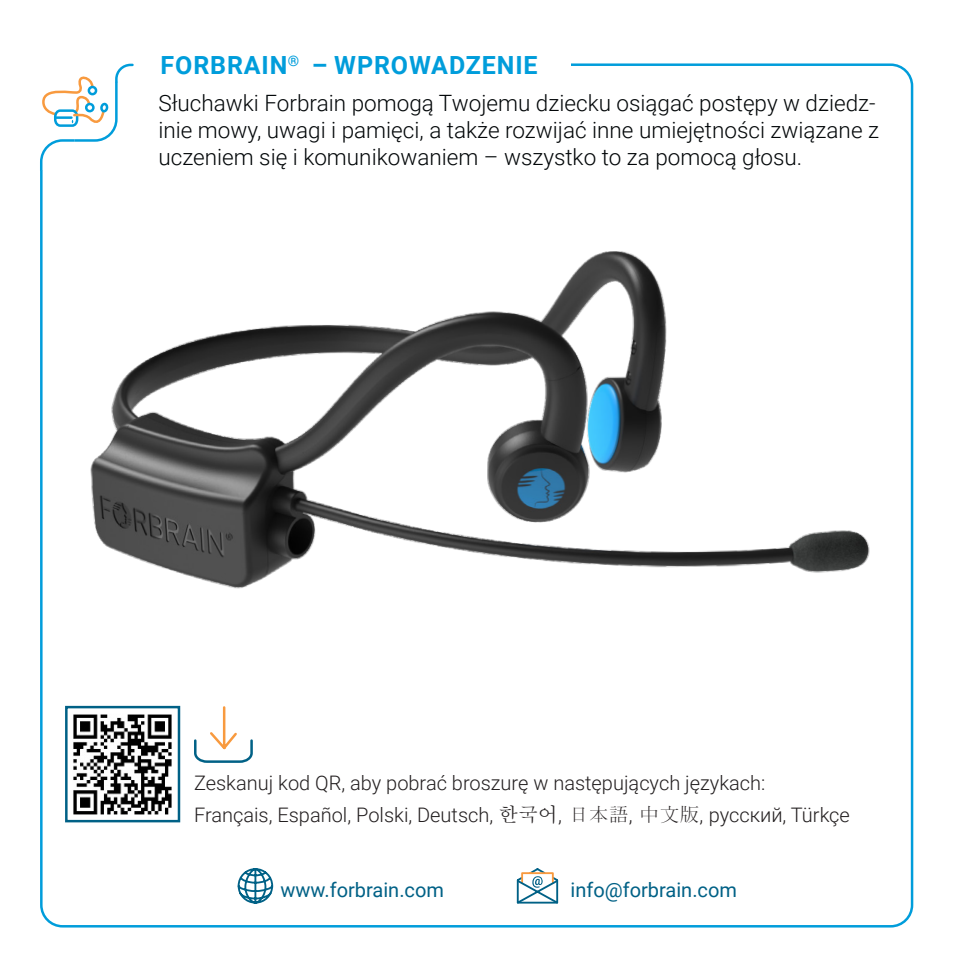
<style>
.page{position:relative;width:954px;height:978px;background:#fff}
.page>*{position:absolute;margin:0;border:0;box-sizing:border-box;transform-origin:0 0}
.t1{font:700 25px "Roboto";letter-spacing:.035em;color:#009ddb}
.t2{font:300 22.5px "Roboto";color:#020608}
.t3{font:300 20px "Roboto";color:#231f20}
.t4{font:20px "Roboto";color:#006186}
.t5{font:700 14.5px "Roboto";color:#009ddb}
.s1{font-size:25px}
.s2{font-family:"Adobe Myungjo Std";font-weight:500}
</style>
<div class="page">
<svg style="left:40px;top:63px;width:94px;height:110px"></svg>
<div style="left:100px;top:103px;width:8px;height:10px;border:2px solid #009ddb;border-radius:50%"></div>
<img style="left:73px;top:714px;width:99px;height:101px">
<div style="left:65px;top:706px;width:115px;height:116px;border:2px solid #006186"></div>
<svg style="left:237px;top:868px;width:37px;height:36px"></svg>
<svg style="left:516px;top:868px;width:43px;height:36px"></svg>
<svg style="left:194px;top:706px;width:59px;height:57px"></svg>
<img style="left:40px;top:220px;width:874px;height:402px">
<p class="t5" style="left:288px;top:50px;width:41px">® <span class="s1">–</span></p>
<p class="t1" style="left:160px;top:48px;width:128px">FORBRAIN</p>
<p class="t1" style="left:334px;top:48px;width:205px">WPROWADZENIE</p>
<p class="t2" style="left:158px;top:87px;width:718px">Słuchawki Forbrain pomogą Twojemu dziecku osiągać postępy w dziedz-</p>
<p class="t2" style="left:158px;top:141px;width:645px">uczeniem się i komunikowaniem – wszystko to za pomocą głosu.</p>
<p class="t2" style="left:158px;top:114px;width:722px">inie mowy, uwagi i pamięci a, także rozwijać inne umiejętności związane z</p>
<p class="t3" style="left:194px;top:768px;width:572px">Zeskanuj kod QR, aby pobrać broszurę w następujących językach:</p>
<p class="t3" style="left:194px;top:801px;width:657px">Français, Español, Polski, Deutsch, <span class="s2">한국어</span>, <span class="s2">日本語</span>, <span class="s2">中文版</span>, русский, Türkçe</p>
<p class="t4" style="left:280px;top:876px;width:165px">www.forbrain.com</p>
<p class="t4" style="left:570px;top:876px;width:168px">info@forbrain.com</p>
</div>
